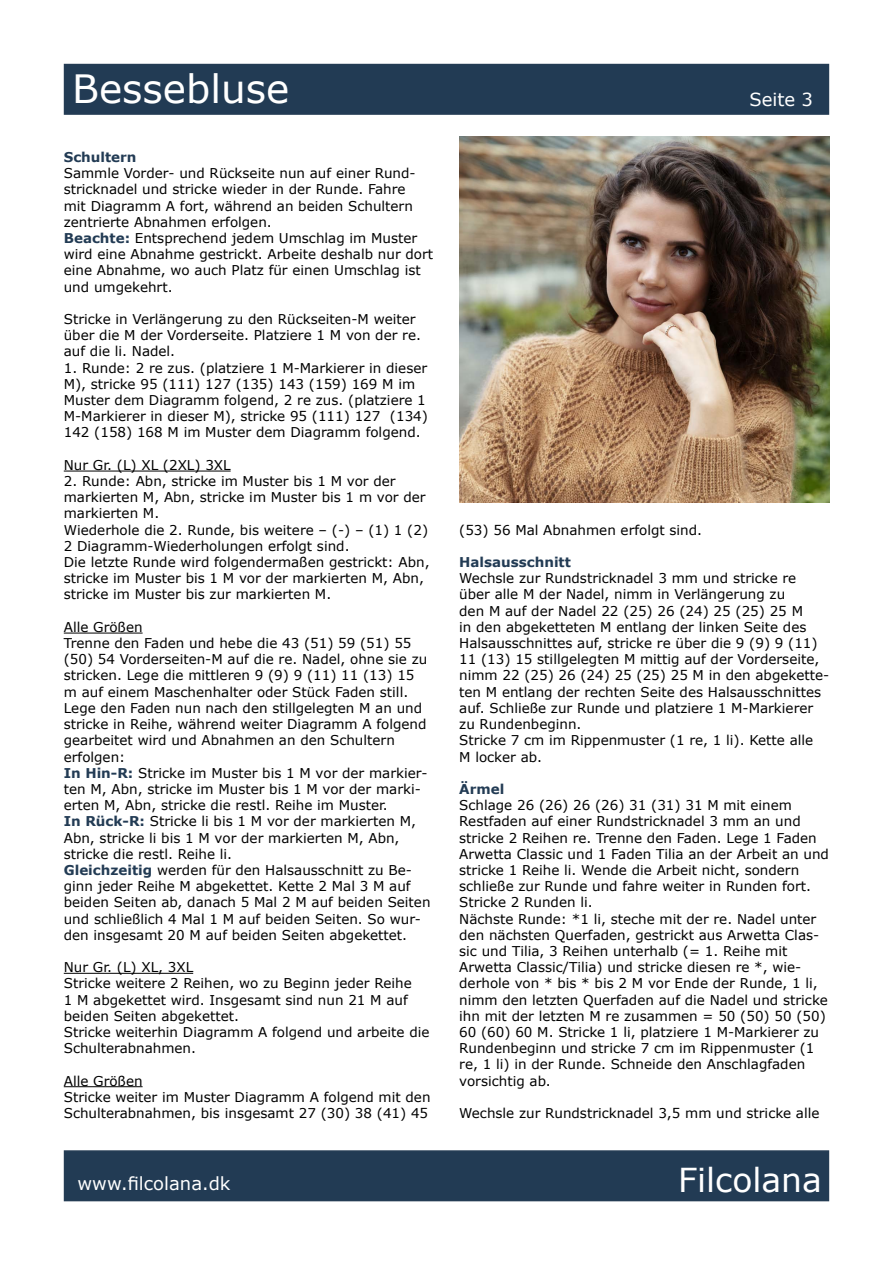
<style>
.page{position:relative;width:893px;height:1263px;background:#fff}
.page>*{position:absolute;margin:0;border:0;box-sizing:border-box;transform-origin:0 0}
.t1{font:39px "Verdana";color:#fff}
.t2{font:33px "Verdana";color:#fff}
.t3{font:18px "Verdana";color:#fff}
.t4{font:13.5px/16.2px "Verdana";color:#000}
.t5{font:700 13.5px "Verdana";color:#223b54}
.s1{font-weight:700;color:#223b54}
</style>
<div class="page">
<div style="left:64px;top:64px;width:765px;height:51px;background:#223b54;border:2px solid #243c54"></div>
<div style="left:64px;top:1150px;width:765px;height:51px;background:#223b54;border:2px solid #243c54"></div>
<hr style="left:64px;top:471px;width:167px;height:1px;background:#000">
<hr style="left:64px;top:633px;width:79px;height:1px;background:#000">
<hr style="left:64px;top:973px;width:129px;height:1px;background:#000">
<hr style="left:64px;top:1086px;width:79px;height:1px;background:#000">
<img style="left:459px;top:136px;width:370px;height:366px">
<h1 class="t1" style="left:72px;top:62px;width:219px">Bessebluse</h1>
<p class="t5" style="left:64px;top:148px;width:74px">Schultern</p>
<p class="t4" style="left:64px;top:165px;width:371px">Sammle Vorder- und Rückseite nun auf einer Rund&shy;stricknadel und stricke wieder in der Runde. Fahre<br>mit Diagramm A fort, während an beiden Schultern zentrierte Abnahmen erfolgen.<br><span class="s1">Beachte:</span> Entsprechend jedem Umschlag im Muster wird eine Abnahme gestrickt. Arbeite deshalb nur dort eine Abnahme, wo auch Platz für einen Umschlag ist und umgekehrt.</p>
<p class="t4" style="left:64px;top:311px;width:359px">Stricke in Verlängerung zu den Rückseiten-M weiter über die M der Vorderseite. Platziere 1 M von der re. auf die li. Nadel.</p>
<p class="t4" style="left:64px;top:359px;width:366px">1. Runde: 2 re zus. (platziere 1 M-Markierer in dieser M), stricke 95 (111) 127 (135) 143 (159) 169 M im Muster dem Diagramm folgend, 2 re zus. (platziere 1<br>M-Markierer in dieser M), stricke 95 (111) 127 (134)<br>142 (158) 168 M im Muster dem Diagramm folgend.</p>
<p class="t4" style="left:64px;top:457px;width:168px">Nur Gr. (L) XL (2XL) 3XL</p>
<p class="t4" style="left:64px;top:473px;width:367px">2. Runde: Abn, stricke im Muster bis 1 M vor der markierten M, Abn, stricke im Muster bis 1 m vor der markierten M.<br>Wiederhole die 2. Runde, bis weitere – (-) – (1) 1 (2)<br>2 Diagramm-Wiederholungen erfolgt sind.<br>Die letzte Runde wird folgendermaßen gestrickt: Abn, stricke im Muster bis 1 M vor der markierten M, Abn, stricke im Muster bis zur markierten M.</p>
<p class="t4" style="left:64px;top:619px;width:368px">Alle Größen<br>Trenne den Faden und hebe die 43 (51) 59 (51) 55 (50) 54 Vorderseiten-M auf die re. Nadel, ohne sie zu stricken. Lege die mittleren 9 (9) 9 (11) 11 (13) 15 m auf einem Maschenhalter oder Stück Faden still.<br>Lege den Faden nun nach den stillgelegten M an und stricke in Reihe, während weiter Diagramm A folgend gearbeitet wird und Abnahmen an den Schultern erfolgen:<br><span class="s1">In Hin-R:</span> Stricke im Muster bis 1 M vor der markier&shy;ten M, Abn, stricke im Muster bis 1 M vor der marki&shy;erten M, Abn, stricke die restl. Reihe im Muster.<br><span class="s1">In Rück-R:</span> Stricke li bis 1 M vor der markierten M, Abn, stricke li bis 1 M vor der markierten M, Abn, stricke die restl. Reihe li.<br><span class="s1">Gleichzeitig</span> werden für den Halsausschnitt zu Be&shy;ginn jeder Reihe M abgekettet. Kette 2 Mal 3 M auf beiden Seiten ab, danach 5 Mal 2 M auf beiden Seiten und schließlich 4 Mal 1 M auf beiden Seiten. So wur&shy;den insgesamt 20 M auf beiden Seiten abgekettet.</p>
<p class="t4" style="left:64px;top:959px;width:367px">Nur Gr. (L) XL, 3XL<br>Stricke weitere 2 Reihen, wo zu Beginn jeder Reihe<br>1 M abgekettet wird. Insgesamt sind nun 21 M auf beiden Seiten abgekettet.<br>Stricke weiterhin Diagramm A folgend und arbeite die Schulterabnahmen.</p>
<p class="t4" style="left:64px;top:1072px;width:368px">Alle Größen<br>Stricke weiter im Muster Diagramm A folgend mit den<br>Schulterabnahmen, bis insgesamt 27 (30) 38 (41) 45</p>
<h3 class="t3" style="left:749px;top:87px;width:65px">Seite 3</h3>
<p class="t4" style="left:459px;top:521px;width:244px">(53) 56 Mal Abnahmen erfolgt sind.</p>
<p class="t5" style="left:459px;top:553px;width:113px">Halsausschnitt</p>
<p class="t4" style="left:459px;top:570px;width:371px">Wechsle zur Rundstricknadel 3 mm und stricke re über alle M der Nadel, nimm in Verlängerung zu<br>den M auf der Nadel 22 (25) 26 (24) 25 (25) 25 M<br>in den abgeketteten M entlang der linken Seite des Halsausschnittes auf, stricke re über die 9 (9) 9 (11)<br>11 (13) 15 stillgelegten M mittig auf der Vorderseite, nimm 22 (25) 26 (24) 25 (25) 25 M in den abgekette&shy;ten M entlang der rechten Seite des Halsausschnittes auf. Schließe zur Runde und platziere 1 M-Markierer zu Rundenbeginn.<br>Stricke 7 cm im Rippenmuster (1 re, 1 li). Kette alle<br>M locker ab.</p>
<p class="t5" style="left:459px;top:779px;width:47px">Ärmel</p>
<p class="t4" style="left:459px;top:797px;width:371px">Schlage 26 (26) 26 (26) 31 (31) 31 M mit einem Restfaden auf einer Rundstricknadel 3 mm an und stricke 2 Reihen re. Trenne den Faden. Lege 1 Faden Arwetta Classic und 1 Faden Tilia an der Arbeit an und stricke 1 Reihe li. Wende die Arbeit nicht, sondern schließe zur Runde und fahre weiter in Runden fort.<br>Stricke 2 Runden li.<br>Nächste Runde: *1 li, steche mit der re. Nadel unter den nächsten Querfaden, gestrickt aus Arwetta Clas&shy;sic und Tilia, 3 Reihen unterhalb (= 1. Reihe mit Arwetta Classic/Tilia) und stricke diesen re *, wie&shy;derhole von * bis * bis 2 M vor Ende der Runde, 1 li, nimm den letzten Querfaden auf die Nadel und stricke ihn mit der letzten M re zusammen = 50 (50) 50 (50)<br>60 (60) 60 M. Stricke 1 li, platziere 1 M-Markierer zu Rundenbeginn und stricke 7 cm im Rippenmuster (1 re, 1 li) in der Runde. Schneide den Anschlagfaden vorsichtig ab.</p>
<p class="t4" style="left:459px;top:1105px;width:362px">Wechsle zur Rundstricknadel 3,5 mm und stricke alle</p>
<h3 class="t3" style="left:78px;top:1171px;width:154px">www.filcolana.dk</h3>
<h2 class="t2" style="left:678px;top:1157px;width:145px">Filcolana</h2>
</div>
